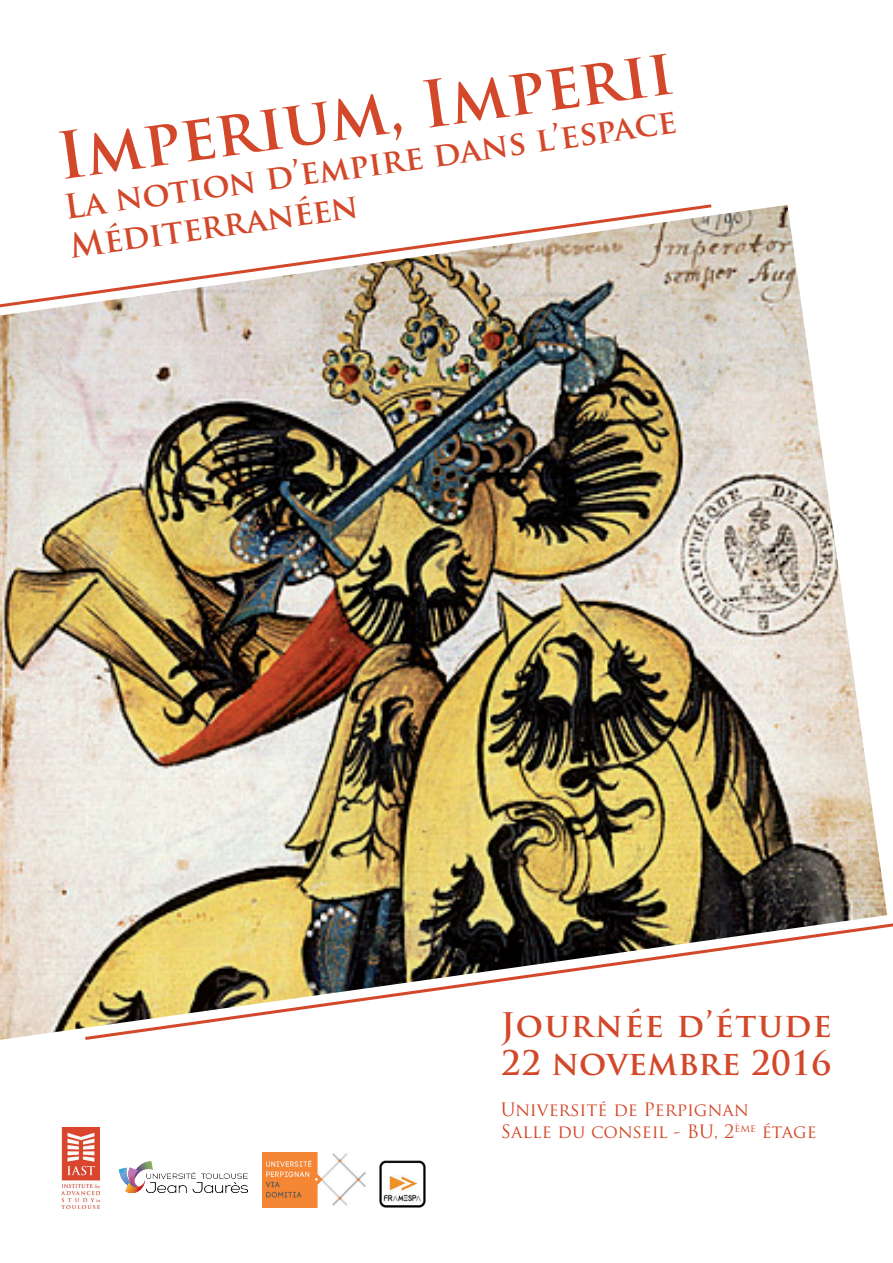
<style>
.page{position:relative;width:893px;height:1263px;background:#fff}
.page>*{position:absolute;margin:0;border:0;box-sizing:border-box;transform-origin:0 0}
.t1{font:700 63px "Trajan Pro";color:#d3482a}
.t2{font:700 33px/39.6px "Trajan Pro";letter-spacing:.01em;color:#d3482a}
.t3{font:700 33px "Trajan Pro";letter-spacing:.045em;color:#d3482a}
.t4{font:18px "Trajan Pro";color:#d3482a}
</style>
<div class="page">
<img style="left:0;top:205px;width:881px;height:835px">
<img style="left:379px;top:1160px;width:47px;height:48px">
<img style="left:82px;top:866px;width:811px;height:174px">
<img style="left:0;top:204px;width:715px;height:119px">
<img style="left:119px;top:1161px;width:129px;height:31px">
<img style="left:61px;top:1128px;width:39px;height:81px">
<img style="left:263px;top:1153px;width:102px;height:55px">
<p class="t1" style="left:52px;top:118px;width:623px;rotate:-8deg">IMPERIUM, IMPERII</p>
<p class="t2" style="left:62px;top:188px;width:619px;rotate:-8deg">LA NOTION D’EMPIRE DANS L’ESPACE<br>MÉDITERRANÉEN</p>
<p class="t3" style="left:501px;top:1005px;width:332px">JOURNÉE D’ÉTUDE</p>
<p class="t2" style="left:501px;top:1043px;width:332px">22 NOVEMBRE 2016</p>
<p class="t4" style="left:501px;top:1098px;width:249px">Université de Perpignan</p>
<p class="t4" style="left:501px;top:1119px;width:317px">Salle du conseil - BU, 2<sup>ème</sup> étage</p>
</div>
